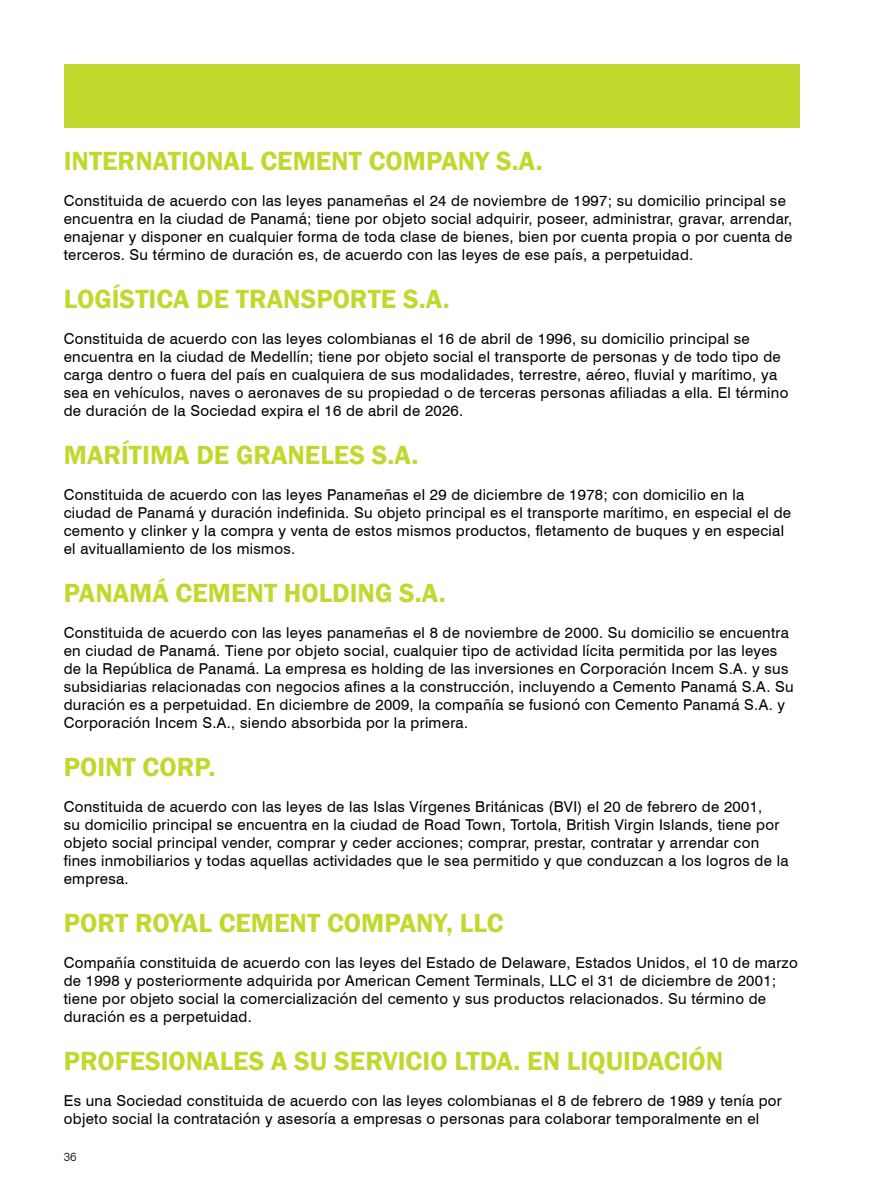
<style>
.page{position:relative;width:893px;height:1191px;background:#fff}
.page>*{position:absolute;margin:0;border:0;box-sizing:border-box;transform-origin:0 0}
.t1{font:600 27px "Franklin Gothic";color:#c1d82f}
.t2{font:15px/18px "Swiss 721 BT";letter-spacing:.02em;color:#000}
.t3{font:300 12px "Swiss 721 BT";color:#000}
</style>
<div class="page">
<div style="left:64px;top:64px;width:735px;height:64px;background:#c1d82f"></div>
<h1 class="t1" style="left:64px;top:144px;width:480px">INTERNATIONAL CEMENT COMPANY S.A.</h1>
<p class="t2" style="left:64px;top:191px;width:730px">Constituida de acuerdo con las leyes panameñas el 24 de noviembre de 1997; su domicilio principal se encuentra en la ciudad de Panamá; tiene por objeto social adquirir, poseer, administrar, gravar, arrendar, enajenar y disponer en cualquier forma de toda clase de bienes, bien por cuenta propia o por cuenta de terceros. Su término de duración es, de acuerdo con las leyes de ese país, a perpetuidad.</p>
<h1 class="t1" style="left:64px;top:282px;width:387px">LOGÍSTICA DE TRANSPORTE S.A.</h1>
<p class="t2" style="left:64px;top:329px;width:726px">Constituida de acuerdo con las leyes colombianas el 16 de abril de 1996, su domicilio principal se encuentra en la ciudad de Medellín; tiene por objeto social el transporte de personas y de todo tipo de carga dentro o fuera del país en cualquiera de sus modalidades, terrestre, aéreo, fluvial y marítimo, ya sea en vehículos, naves o aeronaves de su propiedad o de terceras personas afiliadas a ella. El término de duración de la Sociedad expira el 16 de abril de 2026.</p>
<h1 class="t1" style="left:64px;top:438px;width:356px">MARÍTIMA DE GRANELES S.A.</h1>
<p class="t2" style="left:64px;top:485px;width:729px">Constituida de acuerdo con las leyes Panameñas el 29 de diciembre de 1978; con domicilio en la ciudad de Panamá y duración indefinida. Su objeto principal es el transporte marítimo, en especial el de cemento y clinker y la compra y venta de estos mismos productos, fletamento de buques y en especial el avituallamiento de los mismos.</p>
<h1 class="t1" style="left:64px;top:576px;width:384px">PANAMÁ CEMENT HOLDING S.A.</h1>
<p class="t2" style="left:64px;top:623px;width:731px">Constituida de acuerdo con las leyes panameñas el 8 de noviembre de 2000. Su domicilio se encuentra en ciudad de Panamá. Tiene por objeto social, cualquier tipo de actividad lícita permitida por las leyes de la República de Panamá. La empresa es holding de las inversiones en Corporación Incem S.A. y sus subsidiarias relacionadas con negocios afines a la construcción, incluyendo a Cemento Panamá S.A. Su duración es a perpetuidad. En diciembre de 2009, la compañía se fusionó con Cemento Panamá S.A. y Corporación Incem S.A., siendo absorbida por la primera.</p>
<h1 class="t1" style="left:64px;top:750px;width:153px">POINT CORP.</h1>
<p class="t2" style="left:64px;top:797px;width:726px">Constituida de acuerdo con las leyes de las Islas Vírgenes Británicas (BVI) el 20 de febrero de 2001,<br>su domicilio principal se encuentra en la ciudad de Road Town, Tortola, British Virgin Islands, tiene por objeto social principal vender, comprar y ceder acciones; comprar, prestar, contratar y arrendar con fines inmobiliarios y todas aquellas actividades que le sea permitido y que conduzcan a los logros de la empresa.</p>
<h1 class="t1" style="left:64px;top:906px;width:441px">PORT ROYAL CEMENT COMPANY, LLC</h1>
<p class="t2" style="left:64px;top:953px;width:736px">Compañía constituida de acuerdo con las leyes del Estado de Delaware, Estados Unidos, el 10 de marzo de 1998 y posteriormente adquirida por American Cement Terminals, LLC el 31 de diciembre de 2001; tiene por objeto social la comercialización del cemento y sus productos relacionados. Su término de duración es a perpetuidad.</p>
<h1 class="t1" style="left:64px;top:1044px;width:661px">PROFESIONALES A SU SERVICIO LTDA. EN LIQUIDACIÓN</h1>
<p class="t2" style="left:64px;top:1091px;width:720px">Es una Sociedad constituida de acuerdo con las leyes colombianas el 8 de febrero de 1989 y tenía por objeto social la contratación y asesoría a empresas o personas para colaborar temporalmente en el</p>
<p class="t3" style="left:64px;top:1149px;width:14px">36</p>
</div>
